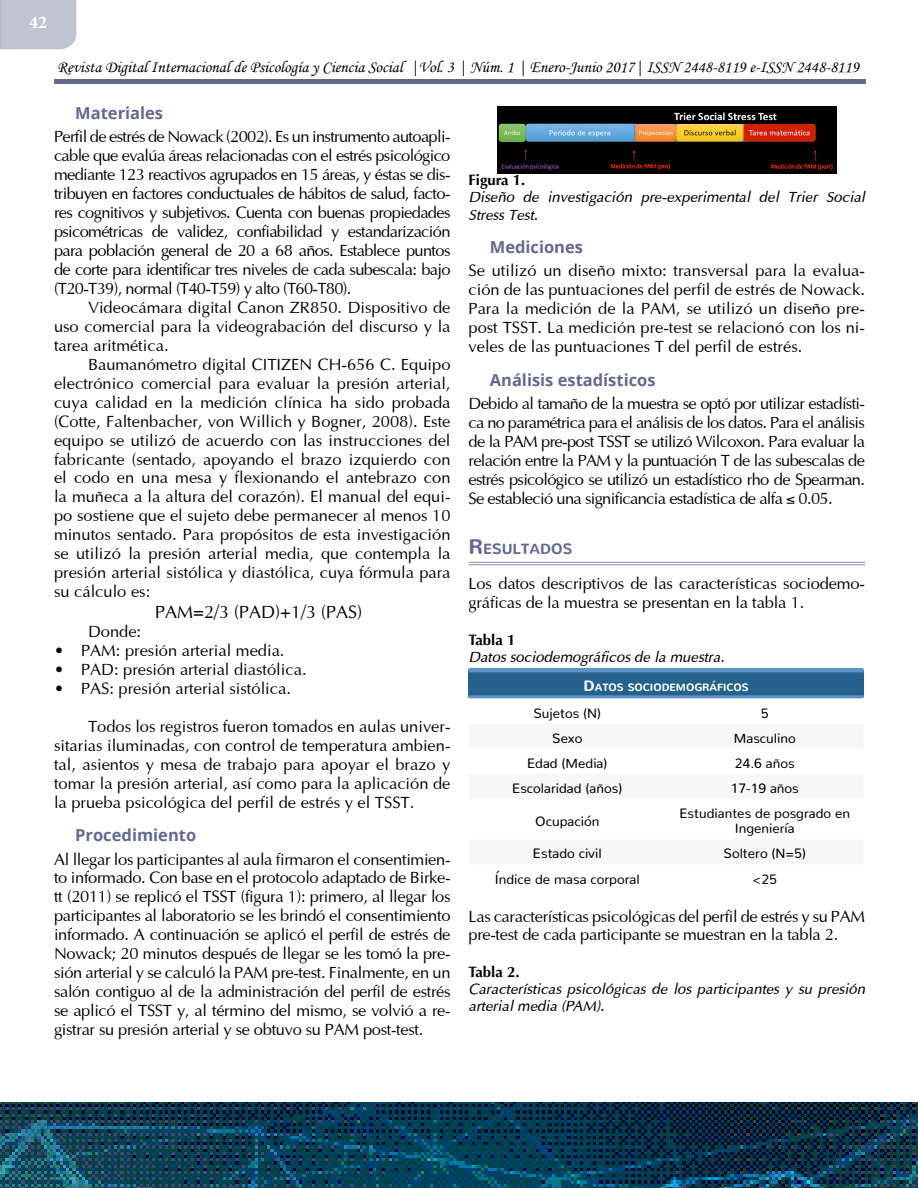
<style>
.page{position:relative;width:918px;height:1188px;background:#fff}
.page>*{position:absolute;margin:0;border:0;box-sizing:border-box;transform-origin:0 0}
.t1{font:18px "Optima";color:#000}
.t2{font:700 18px "Minion Pro";color:#fff}
.t3{font:16.5px/18.9px "Optima";letter-spacing:-.01em;color:#000;text-align:justify}
.t4{font:16.5px "Monotype Corsiva";color:#000}
.Nivel_2{font:700 16.5px "Open Sans";color:#636990}
.Titulo_de_tabla_text{font:italic 15px/17.2px "Optima";color:#000}
.Numero_tabla{font:700 15px "Optima CE";color:#000}
.Nivel_1{font:800 14.7px "Nunito";color:#636990}
.texto_de_tablas{font:13.5px/15px "Nunito";color:#000;text-align:center}
.Encabezados_tabla{font:800 10.5px "Nunito";color:#fff}
.s1{font-size:21px}
.s2{font-size:15px}
</style>
<div class="page">
<div style="left:54px;top:79px;width:811px;height:5px;background:#636990"></div>
<hr style="left:469px;top:562px;width:396px;height:1px;background:#838bbe">
<hr style="left:469px;top:565px;width:396px;height:1px;background:#838bbe">
<div style="left:469px;top:670px;width:395px;height:27px;background:#24618b"></div>
<hr style="left:469px;top:668px;width:197px;height:4px;background:#5e93c7">
<hr style="left:666px;top:668px;width:198px;height:4px;background:#5e93c7">
<hr style="left:469px;top:695px;width:197px;height:3px;background:#5e93c7">
<hr style="left:666px;top:695px;width:198px;height:3px;background:#5e93c7">
<div style="left:0;top:0;width:76px;height:49px;background:#bec4d0"></div>
<img style="left:0;top:1103px;width:918px;height:85px">
<img style="left:498px;top:106px;width:338px;height:68px">
<p class="t2" style="left:29px;top:10px;width:19px">42</p>
<p class="t4" style="left:57px;top:57px;width:803px">Revista Digital Internacional de Psicología y Ciencia Social |Vol. 3 | Núm. 1 | Enero-Junio 2017| ISSN 2448-8119 e-ISSN 2448-8119</p>
<p class="Nivel_2" style="left:75px;top:101px;width:89px">Materiales</p>
<p class="t3" style="left:54px;top:126px;width:398px">Perfil de estrés de Nowack (2002). Es un instrumento autoapli&shy;cable que evalúa áreas relacionadas con el estrés psicológico mediante 123 reactivos agrupados en 15 áreas, y éstas se dis&shy;tribuyen en factores conductuales de hábitos de salud, facto&shy;res cognitivos y subjetivos. Cuenta con buenas propiedades psicométricas de validez, confiabilidad y estandarización para población general de 20 a 68 años. Establece puntos de corte para identificar tres niveles de cada subescala: bajo (T20-T39), normal (T40-T59) y alto (T60-T80).</p>
<p class="t3" style="left:54px;top:296px;width:398px;text-indent:34px">Videocámara digital Canon ZR850. Dispositivo de uso comercial para la videograbación del discurso y la tarea aritmética.</p>
<p class="t3" style="left:54px;top:353px;width:398px;text-indent:34px">Baumanómetro digital CITIZEN CH-656 C. Equipo electrónico comercial para evaluar la presión arterial, cuya calidad en la medición clínica ha sido probada (Cotte, Faltenbacher, von Willich y Bogner, 2008). Este equipo se utilizó de acuerdo con las instrucciones del fabricante (sentado, apoyando el brazo izquierdo con el codo en una mesa y flexionando el antebrazo con la muñeca a la altura del corazón). El manual del equi&shy;po sostiene que el sujeto debe permanecer al menos 10 minutos sentado. Para propósitos de esta investigación se utilizó la presión arterial media, que contempla la presión arterial sistólica y diastólica, cuya fórmula para su cálculo es:</p>
<p class="t1" style="left:155px;top:598px;width:208px">PAM=2/3 (PAD)+1/3 (PAS)</p>
<p class="t3" style="left:88px;top:621px;width:55px">Donde:</p>
<p class="t3" style="left:54px;top:640px;width:232px">• PAM: presión arterial media.</p>
<p class="t3" style="left:54px;top:659px;width:254px">• PAD: presión arterial diastólica.</p>
<p class="t3" style="left:54px;top:678px;width:238px">• PAS: presión arterial sistólica.</p>
<p class="t3" style="left:54px;top:716px;width:398px;text-indent:34px">Todos los registros fueron tomados en aulas univer&shy;sitarias iluminadas, con control de temperatura ambien&shy;tal, asientos y mesa de trabajo para apoyar el brazo y tomar la presión arterial, así como para la aplicación de la prueba psicológica del perfil de estrés y el TSST.</p>
<p class="Nivel_2" style="left:75px;top:824px;width:122px">Procedimiento</p>
<p class="t3" style="left:54px;top:848px;width:398px">Al llegar los participantes al aula firmaron el consentimien&shy;to informado. Con base en el protocolo adaptado de Birke&shy;tt (2011) se replicó el TSST (figura 1): primero, al llegar los participantes al laboratorio se les brindó el consentimiento informado. A continuación se aplicó el perfil de estrés de Nowack; 20 minutos después de llegar se les tomó la pre&shy;sión arterial y se calculó la PAM pre-test. Finalmente, en un salón contiguo al de la administración del perfil de estrés se aplicó el TSST y, al término del mismo, se volvió a re&shy;gistrar su presión arterial y se obtuvo su PAM post-test.</p>
<p class="Numero_tabla" style="left:469px;top:171px;width:58px">Figura 1.</p>
<p class="Titulo_de_tabla_text" style="left:469px;top:189px;width:398px">Diseño de investigación pre-experimental del Trier Social<br>Stress Test.</p>
<p class="Nivel_2" style="left:490px;top:236px;width:95px">Mediciones</p>
<p class="t3" style="left:469px;top:260px;width:398px">Se utilizó un diseño mixto: transversal para la evalua&shy;ción de las puntuaciones del perfil de estrés de Nowack.<br>Para la medición de la PAM, se utilizó un diseño pre&shy;post TSST. La medición pre-test se relacionó con los ni&shy;veles de las puntuaciones T del perfil de estrés.</p>
<p class="Nivel_2" style="left:490px;top:368px;width:167px">Análisis estadísticos</p>
<p class="t3" style="left:469px;top:393px;width:398px">Debido al tamaño de la muestra se optó por utilizar estadísti&shy;ca no paramétrica para el análisis de los datos. Para el análisis de la PAM pre-post TSST se utilizó Wilcoxon. Para evaluar la relación entre la PAM y la puntuación T de las subescalas de estrés psicológico se utilizó un estadístico rho de Spearman.<br>Se estableció una significancia estadística de alfa ≤ 0.05.</p>
<p class="Nivel_1" style="left:469px;top:535px;width:105px"><span class="s1">R</span> ESULTADOS</p>
<p class="t3" style="left:469px;top:573px;width:398px">Los datos descriptivos de las características sociodemo&shy;gráficas de la muestra se presentan en la tabla 1.</p>
<p class="Numero_tabla" style="left:469px;top:630px;width:48px">Tabla 1</p>
<p class="Titulo_de_tabla_text" style="left:469px;top:648px;width:257px">Datos sociodemográficos de la muestra.</p>
<p class="Encabezados_tabla" style="left:584px;top:678px;width:167px"><span class="s2">D</span>ATOS SOCIODEM OGRÁFI COS</p>
<p class="texto_de_tablas" style="left:533px;top:704px;width:69px">Sujetos (N)</p>
<p class="texto_de_tablas" style="left:761px;top:704px;width:9px">5</p>
<p class="texto_de_tablas" style="left:552px;top:729px;width:32px">Sexo</p>
<p class="texto_de_tablas" style="left:734px;top:729px;width:63px">Masculino</p>
<p class="texto_de_tablas" style="left:527px;top:754px;width:82px">Edad (Media)</p>
<p class="texto_de_tablas" style="left:735px;top:754px;width:61px">24.6 años</p>
<p class="texto_de_tablas" style="left:512px;top:779px;width:112px">Escolaridad (años)</p>
<p class="texto_de_tablas" style="left:731px;top:779px;width:70px">17-19 años</p>
<p class="texto_de_tablas" style="left:535px;top:812px;width:66px">Ocupación</p>
<p class="texto_de_tablas" style="left:679px;top:805px;width:172px">Estudiantes de posgrado en<br>Ingeniería</p>
<p class="texto_de_tablas" style="left:533px;top:845px;width:70px">Estado civil</p>
<p class="texto_de_tablas" style="left:724px;top:845px;width:84px">Soltero (N=5)</p>
<p class="texto_de_tablas" style="left:495px;top:870px;width:146px">Índice de masa corporal</p>
<p class="texto_de_tablas" style="left:753px;top:870px;width:26px">&lt;25</p>
<p class="t3" style="left:469px;top:905px;width:398px">Las características psicológicas del perfil de estrés y su PAM pre-test de cada participante se muestran en la tabla 2.</p>
<p class="Numero_tabla" style="left:469px;top:962px;width:53px">Tabla 2.</p>
<p class="Titulo_de_tabla_text" style="left:469px;top:980px;width:398px">Características psicológicas de los participantes y su presión arterial media (PAM).</p>
</div>
